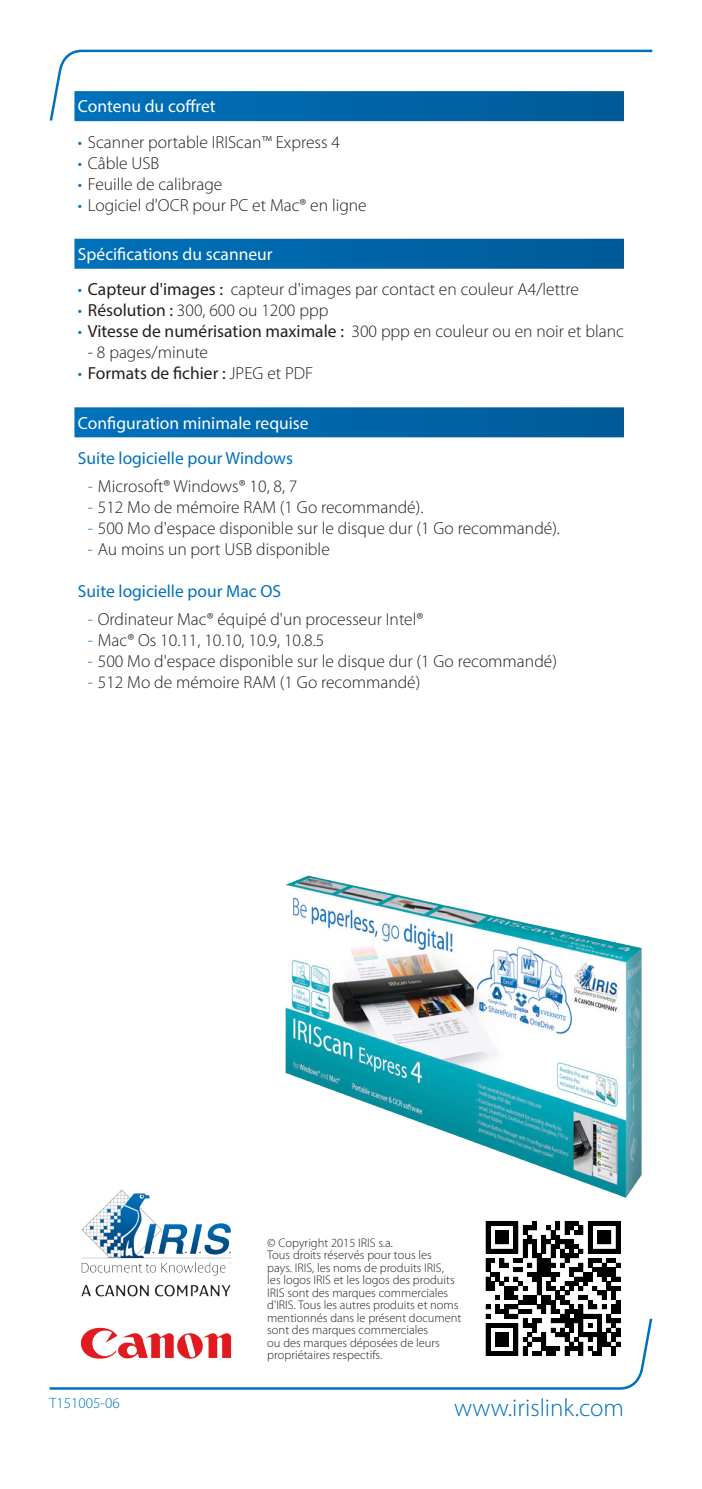
<style>
.page{position:relative;width:702px;height:1489px;background:#fff}
.page>*{position:absolute;margin:0;border:0;box-sizing:border-box;transform-origin:0 0}
.texte{font:300 25px "Myriad Pro";color:#0072bc}
.t1{font:300 17.5px "Myriad Pro";color:#231f20}
.t2{font:17.5px "Myriad Pro";color:#231f20}
.subtitle{font:17.5px "Myriad Pro";color:#fff}
.subtitle_2{font:17.5px "Myriad Pro";color:#0072bc}
.t3{font:300 15px "Myriad Pro";color:#0072bc}
.texte-2{font:300 12.5px/12.5px "Myriad Pro";color:#231f20}
.s1{color:#0072bc}
.s2{font-weight:400}
.s3{font-weight:300;color:#0072bc}
.s4{font-weight:300}
</style>
<div class="page">
<svg style="left:74px;top:120px;width:550px;height:1px"></svg>
<div style="left:74px;top:239px;width:550px;height:30px;background:linear-gradient(to right,#0071bb,#005a97)"></div>
<div style="left:74px;top:407px;width:550px;height:30px;background:linear-gradient(to right,#0071bb,#005a97)"></div>
<svg style="left:485px;top:1221px;width:135px;height:97px"></svg>
<img style="left:285px;top:875px;width:357px;height:323px">
<svg style="left:50px;top:50px;width:602px;height:70px"></svg>
<svg style="left:262px;top:1318px;width:390px;height:71px"></svg>
<img style="left:50px;top:1189px;width:212px;height:200px">
<p class="subtitle" style="left:78px;top:96px;width:139px">Contenu du coffret</p>
<p class="t1" style="left:78px;top:132px;width:263px"><span class="s1">•</span> Scanner portable IRIScan™ Express 4</p>
<p class="t1" style="left:78px;top:153px;width:83px"><span class="s1">•</span> Câble USB</p>
<p class="t1" style="left:78px;top:174px;width:146px"><span class="s1">•</span> Feuille de calibrage</p>
<p class="t1" style="left:78px;top:195px;width:290px"><span class="s1">•</span> Logiciel d'OCR pour PC et Mac® en ligne</p>
<p class="subtitle" style="left:78px;top:243px;width:196px">Spécifications du scanneur</p>
<p class="t1" style="left:78px;top:280px;width:502px"><span class="s1">•</span> <span class="s2">Capteur d'images :</span> capteur d'images par contact en couleur A4/lettre</p>
<p class="t1" style="left:78px;top:301px;width:252px"><span class="s1">•</span> <span class="s2">Résolution :</span> 300, 600 ou 1200 ppp</p>
<p class="t2" style="left:78px;top:320px;width:547px"><span class="s3">•</span> Vitesse de numérisation maximale : <span class="s4">300 ppp en couleur ou en noir et blanc</span></p>
<p class="t1" style="left:88px;top:343px;width:122px">- 8 pages/minute</p>
<p class="t2" style="left:78px;top:362px;width:237px"><span class="s3">•</span> Formats de fichier : <span class="s4">JPEG et PDF</span></p>
<p class="subtitle" style="left:78px;top:412px;width:232px">Configuration minimale requise</p>
<p class="subtitle_2" style="left:78px;top:447px;width:216px">Suite logicielle pour Windows</p>
<p class="t1" style="left:88px;top:476px;width:211px"><span class="s1">-</span> Microsoft® Windows® 10, 8, 7</p>
<p class="t1" style="left:88px;top:497px;width:337px"><span class="s1">-</span> 512 Mo de mémoire RAM (1 Go recommandé).</p>
<p class="t1" style="left:88px;top:518px;width:473px"><span class="s1">-</span> 500 Mo d'espace disponible sur le disque dur (1 Go recommandé).</p>
<p class="t1" style="left:88px;top:539px;width:243px"><span class="s1">-</span> Au moins un port USB disponible</p>
<p class="subtitle_2" style="left:78px;top:580px;width:204px">Suite logicielle pour Mac OS</p>
<p class="t1" style="left:88px;top:609px;width:337px"><span class="s1">-</span> Ordinateur Mac® équipé d'un processeur Intel®</p>
<p class="t1" style="left:88px;top:630px;width:238px"><span class="s1">-</span> Mac® Os 10.11, 10.10, 10.9, 10.8.5</p>
<p class="t1" style="left:88px;top:651px;width:470px"><span class="s1">-</span> 500 Mo d'espace disponible sur le disque dur (1 Go recommandé)</p>
<p class="t1" style="left:88px;top:672px;width:334px"><span class="s1">-</span> 512 Mo de mémoire RAM (1 Go recommandé)</p>
<p class="texte-2" style="left:267px;top:1236px;width:127px">© Copyright 2015 IRIS s.a.</p>
<p class="texte-2" style="left:267px;top:1248px;width:196px">Tous droits réservés pour tous les<br>pays. IRIS, les noms de produits IRIS,<br>les logos IRIS et les logos des produits IRIS sont des marques commerciales d'IRIS. Tous les autres produits et noms mentionnés dans le présent document sont des marques commerciales<br>ou des marques déposées de leurs propriétaires respectifs.</p>
<p class="t3" style="left:50px;top:1394px;width:72px">T151005-06</p>
<p class="texte" style="left:454px;top:1393px;width:171px">www.irislink.com</p>
</div>
